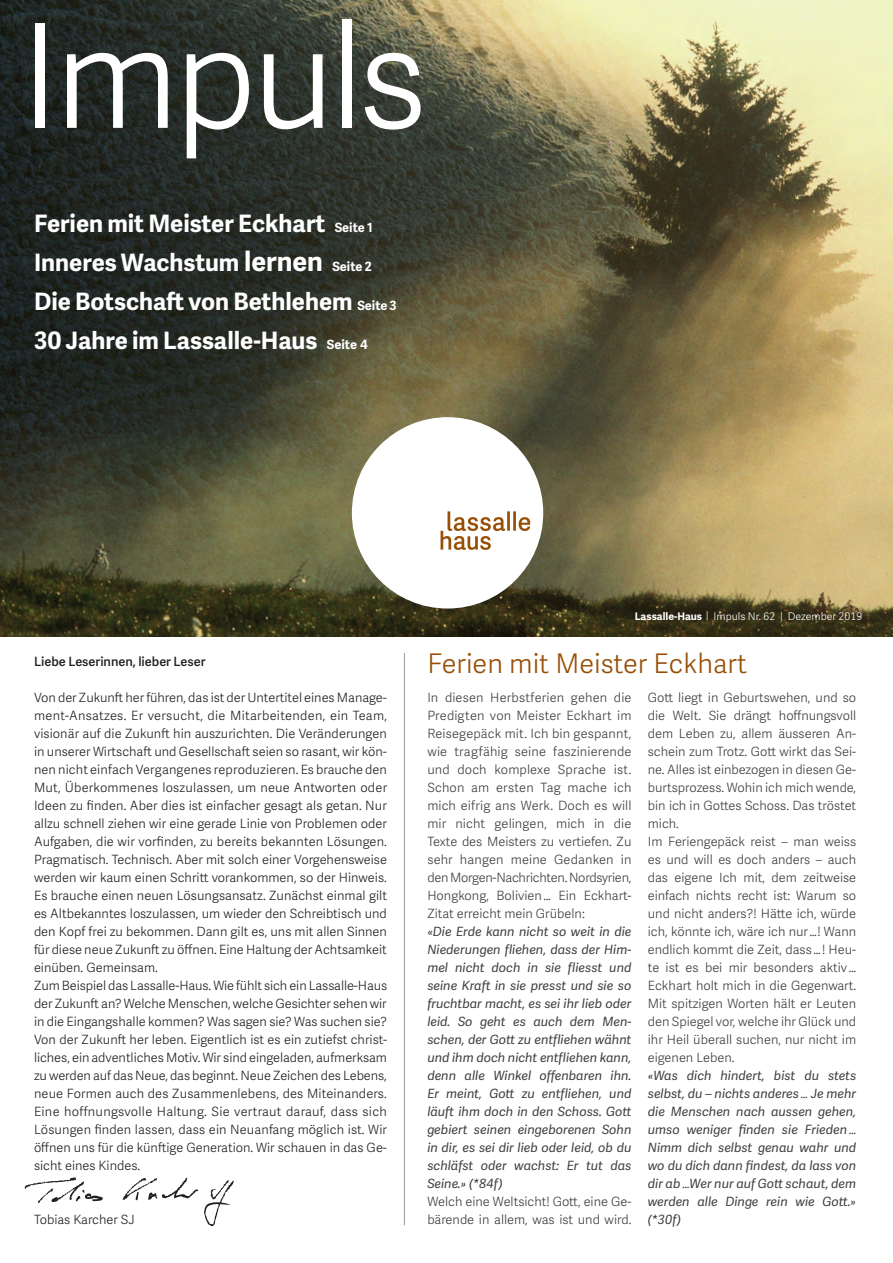
<style>
.page{position:relative;width:893px;height:1263px;background:#fff}
.page>*{position:absolute;margin:0;border:0;box-sizing:border-box;transform-origin:0 0}
.t1{font:144px "Adelle Sans Lt";letter-spacing:-.04em;color:#fff}
.t2{font:27px "Adelle Sans Lt";color:#984f05}
.t3{font:700 24px/39px "Adelle Sans";color:#fff}
.t4{font:12.75px/18px "Adelle Sans Lt";color:#231f20}
.t5{font:12.75px/18px "Adelle Sans Lt";color:#3e3e3f}
.t6{font:italic 12.75px/18px "Adelle Sans";color:#3e3e3f;text-align:justify}
.t7{font:12.75px "Adelle Sans Sb";color:#231f20}
.t8{font:10.5px "Adelle Sans Lt";color:#fff}
.s1{font-size:12.75px}
.s2{font-size:27px}
.s3{font-family:"Adelle Sans";font-weight:700}
.s4{font-family:"Adelle Sans Lt";font-style:normal}
</style>
<div class="page">
<img style="left:0;top:0;width:893px;height:636px">
<div style="left:352px;top:417px;width:191px;height:191px;background:#fff;border-radius:50%"></div>
<svg style="left:441px;top:511px;width:89px;height:39px"></svg>
<svg style="left:24px;top:1177px;width:210px;height:49px"></svg>
<hr style="left:404px;top:653px;width:1px;height:572px;background:#969b9a">
<h1 class="t1" style="left:20px;top:-26px;width:409px">Impuls</h1>
<h3 class="t3" style="left:34px;top:203px;width:364px">Ferien mit Meister Eckhart <span class="s1">Seite 1<br></span>Inneres Wachstum <span class="s2">lernen</span> <span class="s1">Seite 2<br></span>Die Botschaft von Bethlehem <span class="s1">Seite 3<br></span>30 Jahre im Lassalle-Haus <span class="s1">Seite 4</span></h3>
<p class="t7" style="left:34px;top:652px;width:173px">Liebe Leserinnen, lieber Leser</p>
<p class="t4" style="left:34px;top:688px;width:355px">Von der Zukunft her führen, das ist der Untertitel eines Manage&shy;ment-Ansatzes. Er versucht, die Mitarbeitenden, ein Team, visionär auf die Zukunft hin auszurichten. Die Veränderungen in unserer Wirtschaft und Gesellschaft seien so rasant, wir kön&shy;nen nicht einfach Vergangenes reproduzieren. Es brauche den Mut, Überkommenes loszulassen, um neue Antworten oder Ideen zu finden. Aber dies ist einfacher gesagt als getan. Nur allzu schnell ziehen wir eine gerade Linie von Problemen oder Aufgaben, die wir vorfinden, zu bereits bekannten Lösungen.<br>Pragmatisch. Technisch. Aber mit solch einer Vorgehensweise werden wir kaum einen Schritt vorankommen, so der Hinweis.<br>Es brauche einen neuen Lösungsansatz. Zunächst einmal gilt es Altbekanntes loszulassen, um wieder den Schreibtisch und den Kopf frei zu bekommen. Dann gilt es, uns mit allen Sinnen für diese neue Zukunft zu öffnen. Eine Haltung der Achtsamkeit einüben. Gemeinsam.<br>Zum Beispiel das Lassalle-Haus. Wie fühlt sich ein Lassalle-Haus der Zukunft an? Welche Menschen, welche Gesichter sehen wir in die Eingangshalle kommen? Was sagen sie? Was suchen sie?<br>Von der Zukunft her leben. Eigentlich ist es ein zutiefst christ&shy;liches, ein adventliches Motiv. Wir sind eingeladen, aufmerksam zu werden auf das Neue, das beginnt. Neue Zeichen des Lebens, neue Formen auch des Zusammenlebens, des Miteinanders.<br>Eine hoffnungsvolle Haltung. Sie vertraut darauf, dass sich Lösungen finden lassen, dass ein Neuanfang möglich ist. Wir öffnen uns für die künftige Generation. Wir schauen in das Ge&shy;sicht eines Kindes.</p>
<p class="t4" style="left:34px;top:1210px;width:102px">Tobias Karcher SJ</p>
<p class="t8" style="left:635px;top:608px;width:229px"><span class="s3">Lassalle-Haus</span> | Impuls Nr. 62 | Dezember 2019</p>
<h2 class="t2" style="left:427px;top:644px;width:321px">Ferien mit Meister Eckhart</h2>
<p class="t5" style="left:427px;top:688px;width:206px;text-align:justify">In diesen Herbstferien gehen die Predigten von Meister Eckhart im Reisegepäck mit. Ich bin gespannt, wie tragfähig seine faszinierende und doch komplexe Sprache ist.<br>Schon am ersten Tag mache ich mich eifrig ans Werk. Doch es will mir nicht gelingen, mich in die Texte des Meisters zu vertiefen. Zu sehr hangen meine Gedanken in den Morgen-Nachrichten. Nordsyrien, Hongkong, Bolivien … Ein Eckhart-Zitat erreicht mein Grübeln:</p>
<p class="t6" style="left:427px;top:922px;width:206px">«Die Erde kann nicht so weit in die Niederungen fliehen, dass der Him&shy;mel nicht doch in sie fliesst und seine Kraft in sie presst und sie so fruchtbar macht, es sei ihr lieb oder leid. So geht es auch dem Men&shy;schen, der Gott zu entfliehen wähnt und ihm doch nicht entfliehen kann, denn alle Winkel offenbaren ihn.<br>Er meint, Gott zu entfliehen, und läuft ihm doch in den Schoss. Gott gebiert seinen eingeborenen Sohn in dir, es sei dir lieb oder leid, ob du schläfst oder wachst: Er tut das Seine.» (*84f)</p>
<p class="t5" style="left:427px;top:1192px;width:206px">Welch eine Weltsicht! Gott, eine Ge&shy;bärende in allem, was ist und wird.</p>
<p class="t5" style="left:648px;top:688px;width:210px">Gott liegt in Geburtswehen, und so die Welt. Sie drängt hoffnungsvoll dem Leben zu, allem äusseren An&shy;schein zum Trotz. Gott wirkt das Sei&shy;ne. Alles ist einbezogen in diesen Ge&shy;burtsprozess. Wohin ich mich wende, bin ich in Gottes Schoss. Das tröstet mich.<br>Im Feriengepäck reist – man weiss es und will es doch anders – auch das eigene Ich mit, dem zeitweise einfach nichts recht ist: Warum so und nicht anders?! Hätte ich, würde ich, könnte ich, wäre ich nur …! Wann endlich kommt die Zeit, dass …! Heu&shy;te ist es bei mir besonders aktiv …<br>Eckhart holt mich in die Gegenwart.<br>Mit spitzigen Worten hält er Leuten den Spiegel vor, welche ihr Glück und ihr Heil überall suchen, nur nicht im eigenen Leben.</p>
<p class="t6" style="left:648px;top:1066px;width:210px">«Was dich hindert, bist du stets selbst, du – nichts anderes <span class="s4">…</span> Je mehr die Menschen nach aussen gehen, umso weniger finden sie Frieden <span class="s4">… </span>Nimm dich selbst genau wahr und wo du dich dann findest, da lass von dir ab <span class="s4">…</span>Wer nur auf Gott schaut, dem werden alle Dinge rein wie Gott.» (*30f)</p>
</div>
